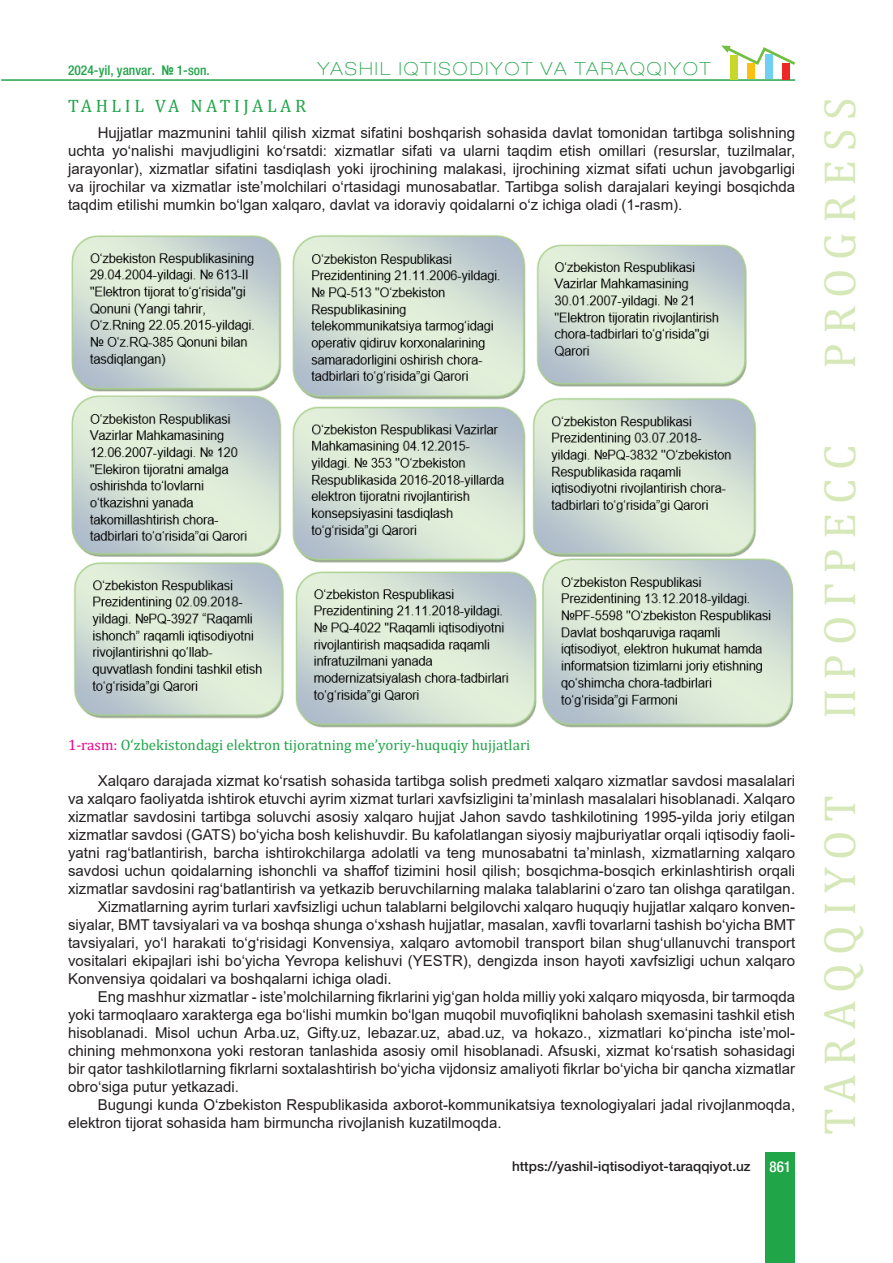
<style>
.page{position:relative;width:893px;height:1263px;background:#fff}
.page>*{position:absolute;margin:0;border:0;box-sizing:border-box;transform-origin:0 0}
.t1{font:45px "Cambria";letter-spacing:.2em;color:#d6e8b8}
.t2{font:100 expanded 18px "Helvetica Neue LT Pro";letter-spacing:.12em;color:#21a549}
.Ichki_Sarlavha{font:18px "Cambria";letter-spacing:.2em;color:#21a549}
.t3{font:15px/18px "Arial";color:#231f20;text-align:justify}
.Jadval_Sarlavhasi{font:15px "Cambria";color:#21a549}
.t4{font:500 condensed 15px "Helvetica Neue LT Pro";color:#fff}
.t5{font:500 13.5px "Helvetica Neue LT Pro";color:#231f20}
.t6{font:500 condensed 13.5px "Helvetica Neue LT Pro";color:#21a549}
.s1{font-family:"Arial Narrow";font-weight:700;font-stretch:normal}
.s2{color:#ed028c}
</style>
<div class="page">
<div style="left:765px;top:1152px;width:30px;height:111px;background:#21a549"></div>
<hr style="left:1px;top:79px;width:794px;height:2px;background:#21a549">
<svg style="left:721px;top:45px;width:74px;height:20px"></svg>
<div style="left:782px;top:63px;width:7px;height:16px;background:#ed2825"></div>
<div style="left:765px;top:54px;width:7px;height:25px;background:#70d0f4"></div>
<div style="left:748px;top:64px;width:7px;height:15px;background:#fbbf12"></div>
<div style="left:730px;top:55px;width:8px;height:24px;background:#c7d72c"></div>
<img style="left:71px;top:231px;width:723px;height:497px">
<p class="t6" style="left:68px;top:62px;width:143px">2024-yil, yanvar. <span class="s1">№</span> 1-son.</p>
<p class="t2" style="left:317px;top:58px;width:395px">YASHIL IQTISODIYOT VA TARAQQIYOT</p>
<p class="Ichki_Sarlavha" style="left:68px;top:95px;width:240px">TAHLIL VA NATIJALAR</p>
<p class="t3" style="left:68px;top:124px;width:729px;text-indent:30px">Hujjatlar mazmunini tahlil qilish xizmat sifatini boshqarish sohasida davlat tomonidan tartibga solishning uchta yo‘nalishi mavjudligini ko‘rsatdi: xizmatlar sifati va ularni taqdim etish omillari (resurslar, tuzilmalar, jarayonlar), xizmatlar sifatini tasdiqlash yoki ijrochining malakasi, ijrochining xizmat sifati uchun javobgarligi va ijrochilar va xizmatlar iste’molchilari o‘rtasidagi munosabatlar. Tartibga solish darajalari keyingi bosqichda taqdim etilishi mumkin bo‘lgan xalqaro, davlat va idoraviy qoidalarni o‘z ichiga oladi (1-rasm).</p>
<h1 class="t1" style="left:813px;top:369px;width:272px;rotate:-90deg">PROGRESS</h1>
<p class="Jadval_Sarlavhasi" style="left:68px;top:736px;width:464px"><span class="s2">1-rasm:</span> O‘zbekistondagi elektron tijoratning me’yoriy-huquqiy hujjatlari</p>
<p class="t3" style="left:68px;top:772px;width:729px;text-indent:30px">Xalqaro darajada xizmat ko‘rsatish sohasida tartibga solish predmeti xalqaro xizmatlar savdosi masalalari va xalqaro faoliyatda ishtirok etuvchi ayrim xizmat turlari xavfsizligini ta’minlash masalalari hisoblanadi. Xalqaro xizmatlar savdosini tartibga soluvchi asosiy xalqaro hujjat Jahon savdo tashkilotining 1995-yilda joriy etilgan xizmatlar savdosi (GATS) bo‘yicha bosh kelishuvdir. Bu kafolatlangan siyosiy majburiyatlar orqali iqtisodiy faoli&shy;yatni rag‘batlantirish, barcha ishtirokchilarga adolatli va teng munosabatni ta’minlash, xizmatlarning xalqaro savdosi uchun qoidalarning ishonchli va shaffof tizimini hosil qilish; bosqichma-bosqich erkinlashtirish orqali xizmatlar savdosini rag‘batlantirish va yetkazib beruvchilarning malaka talablarini o‘zaro tan olishga qaratilgan.</p>
<p class="t3" style="left:68px;top:898px;width:729px;text-indent:30px">Xizmatlarning ayrim turlari xavfsizligi uchun talablarni belgilovchi xalqaro huquqiy hujjatlar xalqaro konven&shy;siyalar, BMT tavsiyalari va va boshqa shunga o‘xshash hujjatlar, masalan, xavfli tovarlarni tashish bo‘yicha BMT tavsiyalari, yo‘l harakati to‘g‘risidagi Konvensiya, xalqaro avtomobil transport bilan shug‘ullanuvchi transport vositalari ekipajlari ishi bo‘yicha Yevropa kelishuvi (YESTR), dengizda inson hayoti xavfsizligi uchun xalqaro Konvensiya qoidalari va boshqalarni ichiga oladi.</p>
<p class="t3" style="left:68px;top:988px;width:729px;text-indent:30px">Eng mashhur xizmatlar - iste’molchilarning fikrlarini yig‘gan holda milliy yoki xalqaro miqyosda, bir tarmoqda yoki tarmoqlaaro xarakterga ega bo‘lishi mumkin bo‘lgan muqobil muvofiqlikni baholash sxemasini tashkil etish hisoblanadi. Misol uchun Arba.uz, Gifty.uz, lebazar.uz, abad.uz, va hokazo., xizmatlari ko‘pincha iste’mol&shy;chining mehmonxona yoki restoran tanlashida asosiy omil hisoblanadi. Afsuski, xizmat ko‘rsatish sohasidagi bir qator tashkilotlarning fikrlarni soxtalashtirish bo‘yicha vijdonsiz amaliyoti fikrlar bo‘yicha bir qancha xizmatlar obro‘siga putur yetkazadi.</p>
<p class="t3" style="left:68px;top:1096px;width:729px;text-indent:30px">Bugungi kunda O‘zbekiston Respublikasida axborot-kommunikatsiya texnologiyalari jadal rivojlanmoqda, elektron tijorat sohasida ham birmuncha rivojlanish kuzatilmoqda.</p>
<p class="t5" style="left:512px;top:1158px;width:240px">https://yashil-iqtisodiyot-taraqqiyot.uz</p>
<p class="t4" style="left:769px;top:1157px;width:23px">861</p>
<h1 class="t1" style="left:813px;top:719px;width:276px;rotate:-90deg">ПРОГРЕСС</h1>
<h1 class="t1" style="left:813px;top:1135px;width:342px;rotate:-90deg">TARAQQIYOT</h1>
</div>
